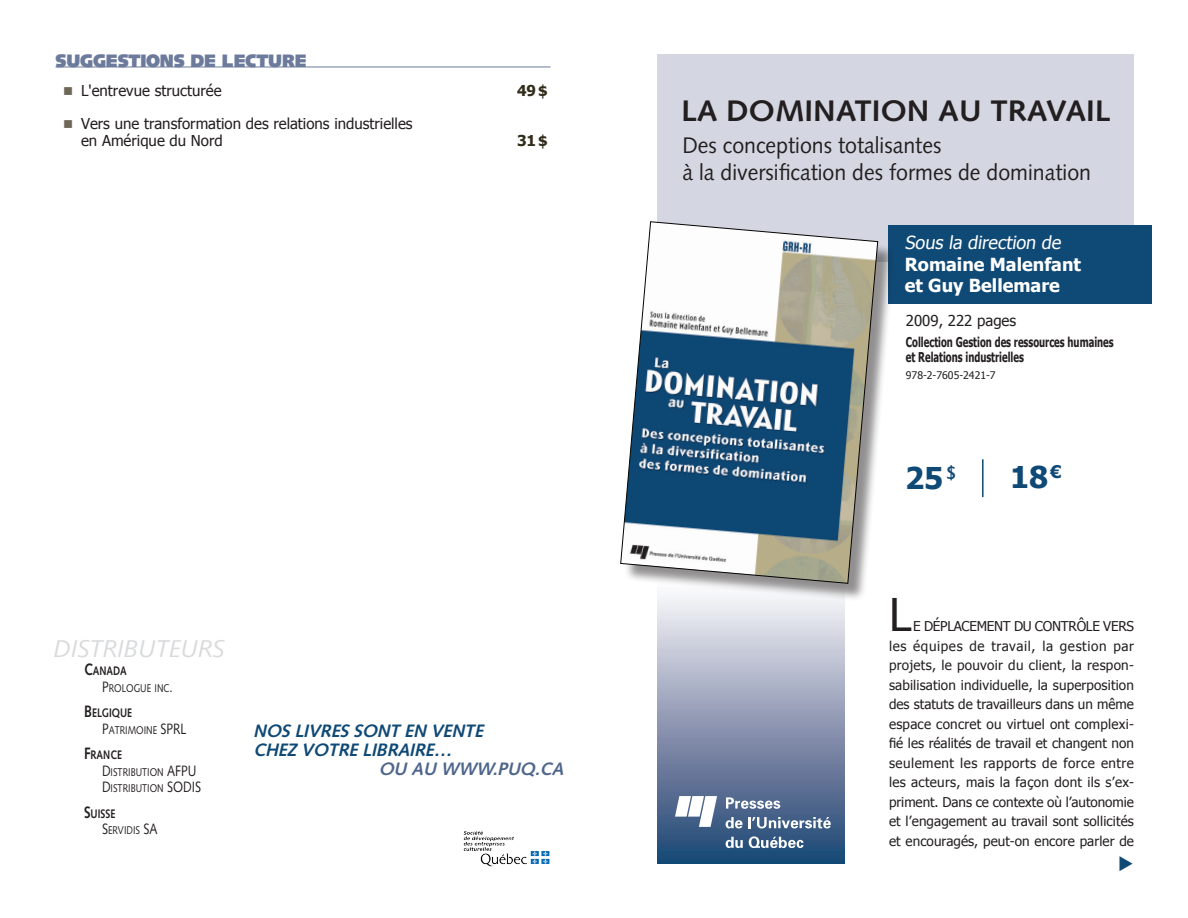
<style>
.page{position:relative;width:1188px;height:918px;background:#fff}
.page>*{position:absolute;margin:0;border:0;box-sizing:border-box;transform-origin:0 0}
.t1{font:45px "Tahoma";color:#231f20}
.t2{font:700 30px "Tahoma";color:#0f4975}
.t3{font:700 29.7px "Syntax LT";color:#231f20;scale:1.06 1}
.t4{font:italic 24.3px "Syntax LT";letter-spacing:-.01em;color:#d9dadc}
.t5{font:22.5px/27px "Syntax LT";color:#231f20;scale:.95 1}
.t6{font:italic 700 18px/19.5px "Syntax LT";color:#0f4975}
.t7{font:700 18px/21.6px "Tahoma";color:#fff}
.t8{font:900 18px "Syntax LT";letter-spacing:-.01em;color:#6c7a9c}
.t9{font:18px "Tahoma";color:#fff}
.t10{font:italic 700 18px "Syntax LT";color:#4f668b}
.t11{font:15px/16.5px "Tahoma";color:#231f20}
.t12{font:700 15px "Tahoma";color:#312b19}
.t13{font:13.5px/19.5px "Tahoma";letter-spacing:.01em;color:#231f20;text-align:justify}
.t14{font:700 13.5px/15px "Tahoma";color:#231f20;scale:.7 1}
.t15{font:700 12.3px "Syntax LT";color:#231f20;scale:.8 1}
.t16{font:11.25px/16.5px "Syntax LT";color:#231f20;scale:.8 1}
.t17{font:10.5px "Tahoma";color:#231f20}
.s1{color:#6f6759}
.s2{font-size:16.5px}
.s3{font-size:15px}
</style>
<div class="page">
<div style="left:657px;top:577px;width:187px;height:287px;background:linear-gradient(to bottom,#fffafd,#1c406f)"></div>
<div style="left:657px;top:54px;width:477px;height:208px;background:#d4d6e1"></div>
<svg style="left:675px;top:796px;width:42px;height:31px"></svg>
<svg style="left:726px;top:837px;width:17px;height:11px"></svg>
<svg style="left:749px;top:836px;width:54px;height:12px"></svg>
<svg style="left:726px;top:817px;width:105px;height:11px"></svg>
<svg style="left:726px;top:797px;width:54px;height:12px"></svg>
<img style="left:463px;top:831px;width:87px;height:35px">
<div style="left:888px;top:225px;width:264px;height:79px;background:#0f4975"></div>
<div style="left:623px;top:224px;width:272px;height:377px;background:#231f20;opacity:.5"></div>
<svg style="left:620px;top:221px;width:258px;height:363px"></svg>
<hr style="left:56px;top:67px;width:495px;height:1px;background:#6c7a9c">
<hr style="left:982px;top:459px;width:2px;height:38px;background:#0f4975">
<h3 class="t8" style="left:56px;top:50px;width:253px">SUGGESTIONS DE LECTURE</h3>
<p class="t11" style="left:63px;top:82px;width:160px"><span class="s1">■</span> L'entrevue structurée</p>
<p class="t12" style="left:517px;top:81px;width:32px">49 $</p>
<p class="t11" style="left:81px;top:115px;width:333px;text-indent:-18px"><span class="s1">■</span> Vers une transformation des relations industrielles en Amérique du Nord</p>
<p class="t12" style="left:517px;top:131px;width:32px">31 $</p>
<h3 class="t4" style="left:54px;top:634px;width:172px">DISTRIBUTEURS</h3>
<p class="t15" style="left:84px;top:664px;width:55px"><span class="s2">C</span>ANADA</p>
<p class="t16" style="left:102px;top:680px;width:90px"><span class="s3">P</span>ROLOGUE INC<span class="s3">.</span></p>
<p class="t15" style="left:84px;top:706px;width:62px"><span class="s2">B</span>ELGIQUE</p>
<p class="t16" style="left:102px;top:722px;width:98px"><span class="s3">P</span>ATRIMOINE <span class="s3">SPRL</span></p>
<p class="t15" style="left:84px;top:748px;width:49px"><span class="s2">F</span>RANCE</p>
<p class="t16" style="left:102px;top:764px;width:125px"><span class="s3">D</span>ISTRIBUTION <span class="s3">AFPU<br>D</span>ISTRIBUTION <span class="s3">SODIS</span></p>
<p class="t15" style="left:84px;top:807px;width:41px"><span class="s2">S</span>UISSE</p>
<p class="t16" style="left:102px;top:822px;width:70px"><span class="s3">S</span>ERVIDIS <span class="s3">SA</span></p>
<h3 class="t6" style="left:253px;top:721px;width:236px">NOS LIVRES SONT EN VENTE<br>CHEZ VOTRE LIBRAIRE…</h3>
<h3 class="t10" style="left:379px;top:759px;width:191px">OU AU WWW.PUQ.CA</h3>
<h3 class="t3" style="left:681px;top:94px;width:404px">LA DOMINATION AU TRAVAIL</h3>
<h3 class="t5" style="left:682px;top:132px;width:432px">Des conceptions totalisantes<br>à la diversification des formes de domination</h3>
<h3 class="t9" style="left:905px;top:231px;width:160px">Sous la direction de</h3>
<h3 class="t7" style="left:905px;top:253px;width:178px">Romaine Malenfant et Guy Bellemare</h3>
<p class="t11" style="left:906px;top:312px;width:112px">2009, 222 pages</p>
<p class="t14" style="left:906px;top:334px;width:298px">Collection Gestion des ressources humaines et Relations industrielles</p>
<p class="t17" style="left:906px;top:369px;width:91px">978-2-7605-2421-7</p>
<h2 class="t2" style="left:905px;top:459px;width:53px">25 <sup>$</sup></h2>
<h2 class="t2" style="left:1010px;top:458px;width:53px">18<sup>€</sup></h2>
<h1 class="t1" style="left:889px;top:586px;width:24px">L</h1>
<p class="t13" style="left:889px;top:616px;width:246px;text-indent:24px">e déplacement du contrôle vers les équipes de travail, la gestion par projets, le pouvoir du client, la respon&shy;sabilisation individuelle, la superposition des statuts de travailleurs dans un même espace concret ou virtuel ont complexi&shy;fié les réalités de travail et changent non seulement les rapports de force entre les acteurs, mais la façon dont ils s’ex&shy;priment. Dans ce contexte où l’autonomie et l’engagement au travail sont sollicités et encouragés, peut-on encore parler de</p>
</div>
